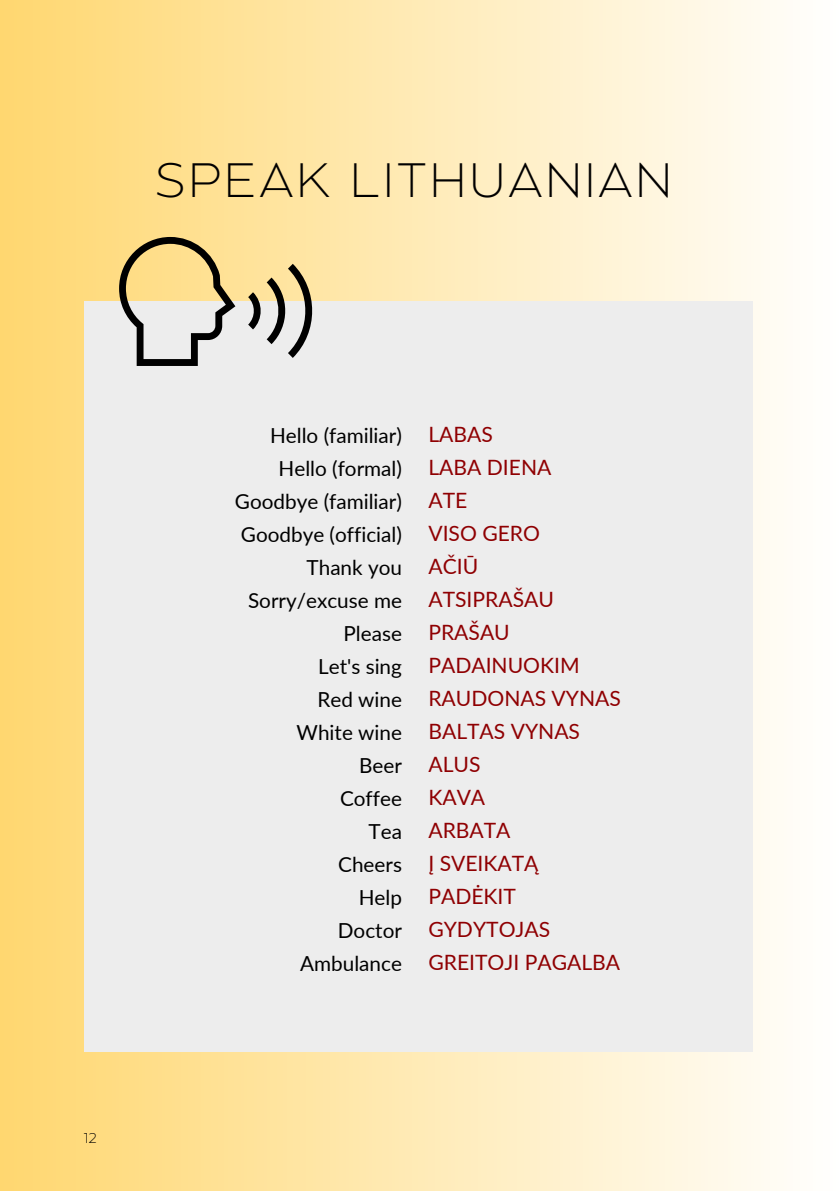
<style>
.page{position:relative;width:839px;height:1191px;background:#fff}
.page>*{position:absolute;margin:0;border:0;box-sizing:border-box;transform-origin:0 0}
.t1{font:200 48.2px "Balgin";letter-spacing:.07em;color:#000}
.t2{font:21.2px "Lato";color:#8f0002}
.t3{font:20.8px "Lato";color:#000}
.t4{font:200 14px "Balgin";color:#000}
</style>
<div class="page">
<div style="left:0;top:0;width:838px;height:1191px;background:linear-gradient(to right,#ffd770,#fffffe)"></div>
<div style="left:84px;top:301px;width:668px;height:751px;background:#ededed"></div>
<svg style="left:119px;top:237px;width:116px;height:129px"></svg>
<svg style="left:248px;top:264px;width:70px;height:94px"></svg>
<p class="t1" style="left:155px;top:161px;width:518px">SPEAK LITHUANIAN</p>
<p class="t4" style="left:84px;top:1133px;width:15px">12</p>
<p class="t3" style="left:270px;top:422px;width:133px">Hello (familiar)</p>
<p class="t3" style="left:278px;top:455px;width:125px">Hello (formal)</p>
<p class="t3" style="left:235px;top:488px;width:168px">Goodbye (familiar)</p>
<p class="t3" style="left:241px;top:521px;width:162px">Goodbye (official)</p>
<p class="t3" style="left:306px;top:554px;width:97px">Thank you</p>
<p class="t3" style="left:248px;top:587px;width:155px">Sorry/excuse me</p>
<p class="t3" style="left:343px;top:620px;width:60px">Please</p>
<p class="t3" style="left:318px;top:653px;width:85px">Let's sing</p>
<p class="t3" style="left:317px;top:686px;width:86px">Red wine</p>
<p class="t3" style="left:296px;top:719px;width:107px">White wine</p>
<p class="t3" style="left:359px;top:752px;width:44px">Beer</p>
<p class="t3" style="left:340px;top:785px;width:63px">Coffee</p>
<p class="t3" style="left:368px;top:818px;width:35px">Tea</p>
<p class="t3" style="left:338px;top:851px;width:65px">Cheers</p>
<p class="t3" style="left:359px;top:884px;width:45px">Help</p>
<p class="t3" style="left:338px;top:917px;width:66px">Doctor</p>
<p class="t3" style="left:300px;top:950px;width:103px">Ambulance</p>
<p class="t2" style="left:428px;top:422px;width:66px">LABAS</p>
<p class="t2" style="left:428px;top:455px;width:124px">LABA DIENA</p>
<p class="t2" style="left:428px;top:488px;width:40px">ATE</p>
<p class="t2" style="left:428px;top:521px;width:113px">VISO GERO</p>
<p class="t2" style="left:428px;top:554px;width:51px">AČIŪ</p>
<p class="t2" style="left:428px;top:587px;width:127px">ATSIPRAŠAU</p>
<p class="t2" style="left:428px;top:620px;width:83px">PRAŠAU</p>
<p class="t2" style="left:428px;top:653px;width:153px">PADAINUOKIM</p>
<p class="t2" style="left:428px;top:686px;width:194px">RAUDONAS VYNAS</p>
<p class="t2" style="left:428px;top:719px;width:153px">BALTAS VYNAS</p>
<p class="t2" style="left:428px;top:752px;width:54px">ALUS</p>
<p class="t2" style="left:428px;top:785px;width:58px">KAVA</p>
<p class="t2" style="left:428px;top:818px;width:84px">ARBATA</p>
<p class="t2" style="left:428px;top:851px;width:112px">Į SVEIKATĄ</p>
<p class="t2" style="left:428px;top:884px;width:89px">PADĖKIT</p>
<p class="t2" style="left:428px;top:917px;width:123px">GYDYTOJAS</p>
<p class="t2" style="left:428px;top:950px;width:193px">GREITOJI PAGALBA</p>
</div>
